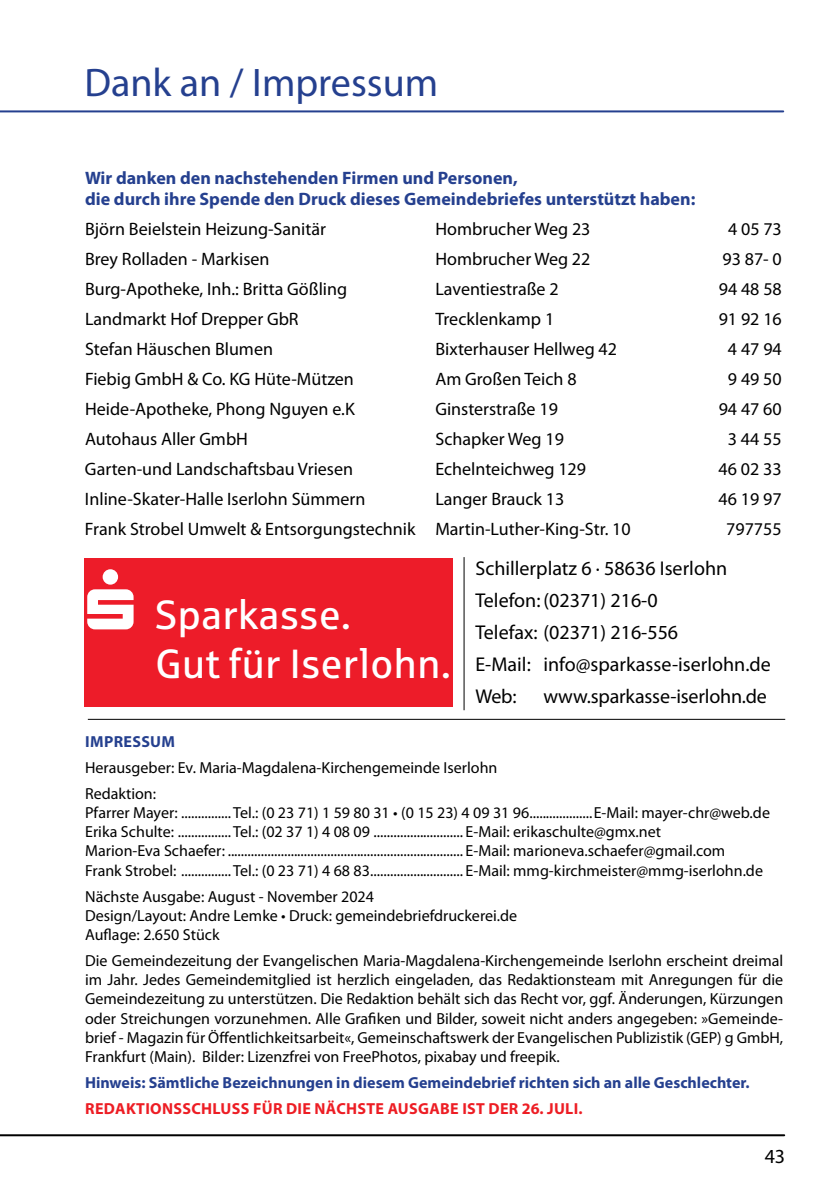
<style>
.page{position:relative;width:840px;height:1191px;background:#fff}
.page>*{position:absolute;margin:0;border:0;box-sizing:border-box;transform-origin:0 0}
.t1{font:40.8px/49px "Sparkasse Rg";color:#fff}
.t2{font:40px "Myriad Pro";color:#25408f}
.t3{font:20px/32px "Myriad Pro";color:#000}
.t4{font:18px "Myriad Pro";color:#000}
.t5{font:700 18px/21.6px "Myriad Pro";color:#25408f}
.t6{font:16px/19.2px "Myriad Pro";color:#000}
.t7{font:700 16px "Myriad Pro";color:#25408f}
.t8{font:700 16px "Myriad Pro";letter-spacing:.02em;color:#ed1d24}
.t9{font:700 16px "Myriad Pro";letter-spacing:.02em;color:#25408f}
</style>
<div class="page">
<hr style="left:0;top:110px;width:782px;height:2px;background:#25408f">
<hr style="left:0;top:1134px;width:783px;height:2px;background:#000">
<div style="left:84px;top:558px;width:368px;height:149px;background:#ed1c29"></div>
<svg style="left:87px;top:569px;width:46px;height:60px"></svg>
<hr style="left:463px;top:557px;width:1px;height:153px;background:#000">
<hr style="left:88px;top:719px;width:696px;height:1px;background:#000">
<h2 class="t2" style="left:84px;top:61px;width:355px">Dank an / Impressum</h2>
<p class="t5" style="left:85px;top:167px;width:611px">Wir danken den nachstehenden Firmen und Personen,<br>die durch ihre Spende den Druck dieses Gemeindebriefes unterstützt haben:</p>
<p class="t4" style="left:85px;top:219px;width:242px">Björn Beielstein Heizung-Sanitär</p>
<p class="t4" style="left:435px;top:219px;width:156px">Hombrucher Weg 23</p>
<p class="t4" style="left:727px;top:219px;width:55px">4 05 73</p>
<p class="t4" style="left:85px;top:249px;width:186px">Brey Rolladen - Markisen</p>
<p class="t4" style="left:435px;top:249px;width:156px">Hombrucher Weg 22</p>
<p class="t4" style="left:722px;top:249px;width:61px">93 87- 0</p>
<p class="t4" style="left:85px;top:279px;width:263px">Burg-Apotheke, Inh.: Britta Gößling</p>
<p class="t4" style="left:435px;top:279px;width:125px">Laventiestraße 2</p>
<p class="t4" style="left:718px;top:279px;width:65px">94 48 58</p>
<p class="t4" style="left:85px;top:309px;width:215px">Landmarkt Hof Drepper GbR</p>
<p class="t4" style="left:435px;top:309px;width:120px">Trecklenkamp 1</p>
<p class="t4" style="left:718px;top:309px;width:65px">91 92 16</p>
<p class="t4" style="left:85px;top:339px;width:189px">Stefan Häuschen Blumen</p>
<p class="t4" style="left:435px;top:339px;width:183px">Bixterhauser Hellweg 42</p>
<p class="t4" style="left:727px;top:339px;width:55px">4 47 94</p>
<p class="t4" style="left:85px;top:369px;width:270px">Fiebig GmbH &amp; Co. KG Hüte-Mützen</p>
<p class="t4" style="left:435px;top:369px;width:143px">Am Großen Teich 8</p>
<p class="t4" style="left:727px;top:369px;width:55px">9 49 50</p>
<p class="t4" style="left:85px;top:399px;width:271px">Heide-Apotheke, Phong Nguyen e.K</p>
<p class="t4" style="left:435px;top:399px;width:124px">Ginsterstraße 19</p>
<p class="t4" style="left:718px;top:399px;width:65px">94 47 60</p>
<p class="t4" style="left:85px;top:429px;width:164px">Autohaus Aller GmbH</p>
<p class="t4" style="left:435px;top:429px;width:130px">Schapker Weg 19</p>
<p class="t4" style="left:727px;top:429px;width:55px">3 44 55</p>
<p class="t4" style="left:85px;top:459px;width:269px">Garten-und Landschaftsbau Vriesen</p>
<p class="t4" style="left:435px;top:459px;width:152px">Echelnteichweg 129</p>
<p class="t4" style="left:718px;top:459px;width:65px">46 02 33</p>
<p class="t4" style="left:85px;top:489px;width:282px">Inline-Skater-Halle Iserlohn Sümmern</p>
<p class="t4" style="left:435px;top:489px;width:130px">Langer Brauck 13</p>
<p class="t4" style="left:718px;top:489px;width:65px">46 19 97</p>
<p class="t4" style="left:85px;top:519px;width:547px">Frank Strobel Umwelt &amp; Entsorgungstechnik Martin-Luther-King-Str. 10</p>
<p class="t4" style="left:725px;top:519px;width:57px">797755</p>
<h1 class="t1" style="left:155px;top:589px;width:297px">Sparkasse.<br>Gut für Iserlohn.</h1>
<p class="t3" style="left:475px;top:553px;width:297px">Schillerplatz 6 · 58636 Iserlohn<br>Telefon: (02371) 216-0<br>Telefax: (02371) 216-556<br>E-Mail: info@sparkasse-iserlohn.de<br>Web:</p>
<p class="t3" style="left:543px;top:681px;width:225px">www.sparkasse-iserlohn.de</p>
<p class="t9" style="left:85px;top:732px;width:91px">IMPRESSUM</p>
<p class="t6" style="left:85px;top:754px;width:413px;line-height:26px">Herausgeber: Ev. Maria-Magdalena-Kirchengemeinde Iserlohn<br>Redaktion:</p>
<p class="t6" style="left:85px;top:803px;width:686px">Pfarrer Mayer: ............... Tel.: (0 23 71) 1 59 80 31 • (0 15 23) 4 09 31 96...................E-Mail: mayer-chr@web.de Erika Schulte: ................ Tel.: (02 37 1) 4 08 09 ........................... E-Mail: erikaschulte@gmx.net<br>Marion-Eva Schaefer: ....................................................................... E-Mail: marioneva.schaefer@gmail.com<br>Frank Strobel: ............... Tel.: (0 23 71) 4 68 83............................ E-Mail: mmg-kirchmeister@mmg-iserlohn.de</p>
<p class="t6" style="left:85px;top:887px;width:433px">Nächste Ausgabe: August - November 2024<br>Design/Layout: Andre Lemke • Druck: gemeindebriefdruckerei.de<br>Auflage: 2.650 Stück</p>
<p class="t6" style="left:85px;top:951px;width:699px;text-align:justify">Die Gemeindezeitung der Evangelischen Maria-Magdalena-Kirchengemeinde Iserlohn erscheint dreimal im Jahr. Jedes Gemeindemitglied ist herzlich eingeladen, das Redaktionsteam mit Anregungen für die Gemeindezeitung zu unterstützen. Die Redaktion behält sich das Recht vor, ggf. Änderungen, Kürzungen oder Streichungen vorzunehmen. Alle Grafiken und Bilder, soweit nicht anders angegeben: »Gemeinde&shy;brief - Magazin für Öffentlichkeitsarbeit«, Gemeinschaftswerk der Evangelischen Publizistik (GEP) g GmbH, Frankfurt (Main). Bilder: Lizenzfrei von FreePhotos, pixabay und freepik.</p>
<p class="t7" style="left:85px;top:1073px;width:665px">Hinweis: Sämtliche Bezeichnungen in diesem Gemeindebrief richten sich an alle Geschlechter.</p>
<p class="t8" style="left:85px;top:1099px;width:498px">REDAKTIONSSCHLUSS FÜR DIE NÄCHSTE AUSGABE IST DER 26. JULI.</p>
<p class="t3" style="left:764px;top:1140px;width:22px">43</p>
</div>
